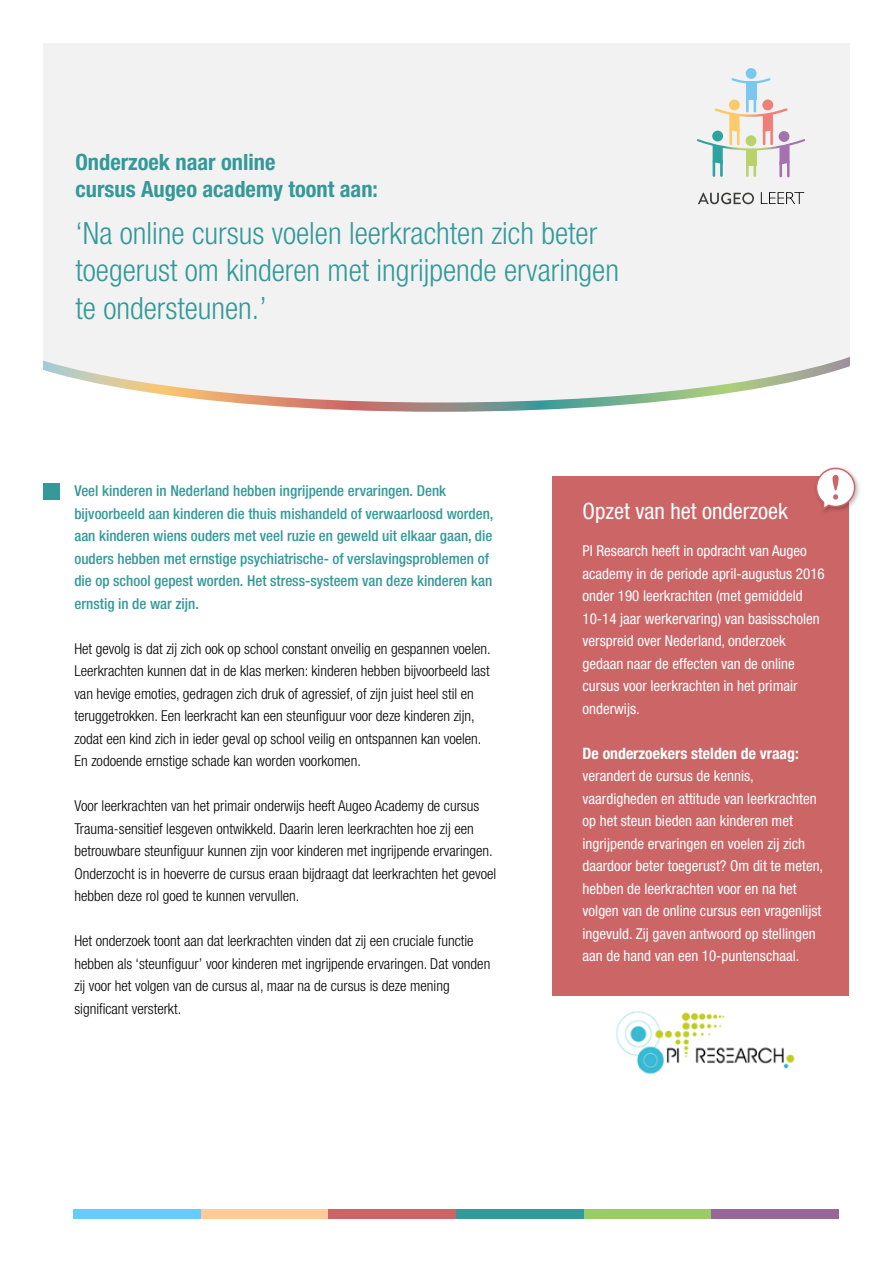
<style>
.page{position:relative;width:893px;height:1263px;background:#fff}
.page>*{position:absolute;margin:0;border:0;box-sizing:border-box;transform-origin:0 0}
.t1{font:300 condensed 30.75px/37.5px "Helvetica Neue";color:#399}
.t2{font:condensed 22.5px "Helvetica Neue";color:#fff}
.t3{font:700 condensed 22.35px/26.8px "Helvetica Neue";color:#349999}
.t4{font:700 condensed 15.75px "Helvetica Neue";color:#fff}
.t5{font:300 condensed 15px/22.5px "Helvetica Neue";color:#000}
.t6{font:condensed 15px/22.5px "Helvetica Neue";color:#fff}
.t7{font:500 condensed 15px/22.5px "Helvetica Neue";color:#349999}
</style>
<div class="page">
<div style="left:0;top:0;width:893px;height:507px;background:#f2f2f2"></div>
<svg style="left:0;top:357px;width:893px;height:499px"></svg>
<div style="left:553px;top:476px;width:296px;height:520px;background:#cc6566"></div>
<div style="left:814px;top:465px;width:47px;height:51px;background:#000;opacity:.25"></div>
<svg style="left:815px;top:467px;width:41px;height:45px"></svg>
<div style="left:43px;top:483px;width:17px;height:17px;background:#349999"></div>
<div style="left:0;top:0;width:43px;height:402px;background:#fff"></div>
<div style="left:0;top:0;width:893px;height:43px;background:#fff"></div>
<div style="left:850px;top:0;width:43px;height:429px;background:#fff"></div>
<svg style="left:698px;top:193px;width:56px;height:11px"></svg>
<div style="left:746px;top:68px;width:10px;height:11px;background:#7ac8f1;border-radius:50%"></div>
<svg style="left:731px;top:78px;width:40px;height:6px"></svg>
<div style="left:746px;top:81px;width:10px;height:19px;background:#7ac8f1"></div>
<svg style="left:697px;top:96px;width:108px;height:81px"></svg>
<svg style="left:761px;top:192px;width:43px;height:12px"></svg>
<div style="left:73px;top:1209px;width:128px;height:9px;background:#6cf"></div>
<div style="left:201px;top:1209px;width:128px;height:9px;background:#fc9"></div>
<div style="left:456px;top:1209px;width:128px;height:9px;background:#399"></div>
<div style="left:329px;top:1209px;width:127px;height:9px;background:#c66"></div>
<div style="left:584px;top:1209px;width:127px;height:9px;background:#9c6"></div>
<div style="left:711px;top:1209px;width:128px;height:9px;background:#969"></div>
<img style="left:616px;top:1011px;width:179px;height:63px">
<h3 class="t3" style="left:75px;top:148px;width:304px">Onderzoek naar online<br>cursus Augeo academy toont aan:</h3>
<h1 class="t1" style="left:75px;top:214px;width:545px">‘Na online cursus voelen leerkrachten zich beter toegerust om kinderen met ingrijpende ervaringen te ondersteunen.’</h1>
<p class="t7" style="left:74px;top:480px;width:421px">Veel kinderen in Nederland hebben ingrijpende ervaringen. Denk bijvoorbeeld aan kinderen die thuis mishandeld of verwaarloosd worden, aan kinderen wiens ouders met veel ruzie en geweld uit elkaar gaan, die ouders hebben met ernstige psychiatrische- of verslavingsproblemen of die op school gepest worden. Het stress-systeem van deze kinderen kan ernstig in de war zijn.</p>
<p class="t5" style="left:74px;top:637px;width:418px">Het gevolg is dat zij zich ook op school constant onveilig en gespannen voelen.<br>Leerkrachten kunnen dat in de klas merken: kinderen hebben bijvoorbeeld last van hevige emoties, gedragen zich druk of agressief, of zijn juist heel stil en teruggetrokken. Een leerkracht kan een steunfiguur voor deze kinderen zijn, zodat een kind zich in ieder geval op school veilig en ontspannen kan voelen.<br>En zodoende ernstige schade kan worden voorkomen.</p>
<p class="t5" style="left:74px;top:795px;width:423px">Voor leerkrachten van het primair onderwijs heeft Augeo Academy de cursus Trauma-sensitief lesgeven ontwikkeld. Daarin leren leerkrachten hoe zij een betrouwbare steunfiguur kunnen zijn voor kinderen met ingrijpende ervaringen.<br>Onderzocht is in hoeverre de cursus eraan bijdraagt dat leerkrachten het gevoel hebben deze rol goed te kunnen vervullen.</p>
<p class="t5" style="left:74px;top:930px;width:417px">Het onderzoek toont aan dat leerkrachten vinden dat zij een cruciale functie hebben als ‘steunfiguur’ voor kinderen met ingrijpende ervaringen. Dat vonden zij voor het volgen van de cursus al, maar na de cursus is deze mening significant versterkt.</p>
<h2 class="t2" style="left:583px;top:498px;width:207px">Opzet van het onderzoek</h2>
<p class="t6" style="left:583px;top:539px;width:244px">PI Research heeft in opdracht van Augeo academy in de periode april-augustus 2016 onder 190 leerkrachten (met gemiddeld 10-14 jaar werkervaring) van basisscholen verspreid over Nederland, onderzoek gedaan naar de effecten van de online cursus voor leerkrachten in het primair onderwijs.</p>
<p class="t4" style="left:583px;top:743px;width:218px">De onderzoekers stelden de vraag:</p>
<p class="t6" style="left:583px;top:764px;width:242px">verandert de cursus de kennis, vaardigheden en attitude van leerkrachten op het steun bieden aan kinderen met ingrijpende ervaringen en voelen zij zich daardoor beter toegerust? Om dit te meten, hebben de leerkrachten voor en na het volgen van de online cursus een vragenlijst ingevuld. Zij gaven antwoord op stellingen aan de hand van een 10-puntenschaal.</p>
</div>
